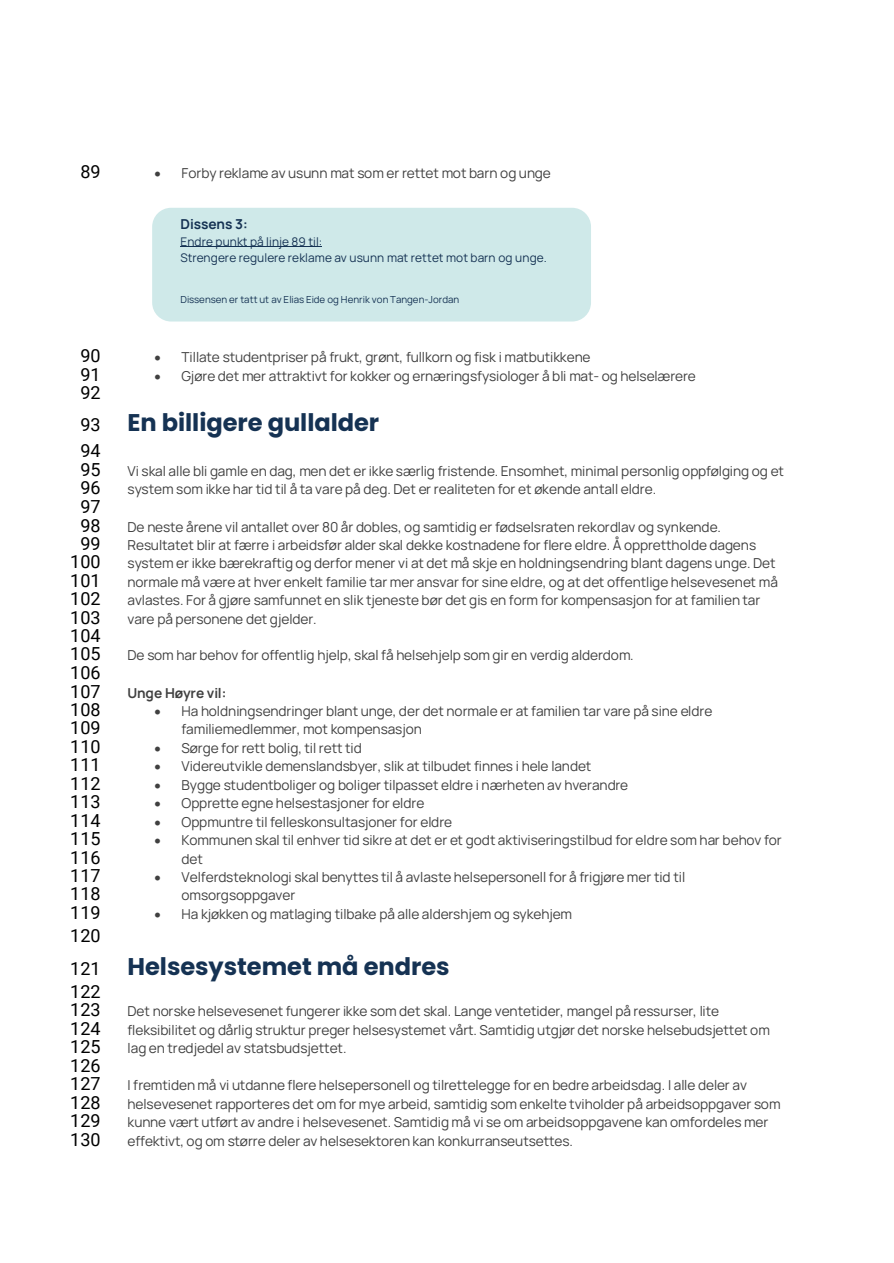
<style>
.page{position:relative;width:894px;height:1263px;background:#fff}
.page>*{position:absolute;margin:0;border:0;box-sizing:border-box;transform-origin:0 0}
.t1{font:700 24.15px "Poppins";letter-spacing:-.005em;color:#153253}
.t2{font:18px/18.3px "Roboto";color:#000}
.t3{font:13.65px "Manrope";letter-spacing:-.005em;color:#404040}
.t4{font:700 13.65px "Manrope";letter-spacing:-.01em;color:#404040}
.t5{font:700 13.65px "Manrope";letter-spacing:-.005em;color:#153253}
.t6{font:11.85px/16.5px "Manrope";letter-spacing:.01em;color:#153253}
.t7{font:9.75px "Manrope";color:#153253}
.s1{font-family:"Roboto";font-weight:400;font-size:18px;color:#000}
</style>
<div class="page">
<div style="left:152px;top:208px;width:438px;height:113px;background:#cfe9e9;border-radius:19px"></div>
<hr style="left:180px;top:246px;width:142px;height:1px;background:#153253">
<h2 class="t2" style="left:80px;top:162px;width:22px">89</h2>
<p class="t3" style="left:154px;top:163px;width:397px">• Forby reklame av usunn mat som er rettet mot barn og unge</p>
<p class="t5" style="left:180px;top:214px;width:69px">Dissens 3:</p>
<p class="t6" style="left:180px;top:233px;width:367px">Endre punkt på linje 89 til:<br>Strengere regulere reklame av usunn mat rettet mot barn og unge.</p>
<p class="t7" style="left:180px;top:292px;width:280px">Dissensen er tatt ut av Elias Eide og Henrik von Tangen-Jordan</p>
<h2 class="t2" style="left:80px;top:346px;width:22px">90</h2>
<p class="t3" style="left:154px;top:348px;width:437px">• Tillate studentpriser på frukt, grønt, fullkorn og fisk i matbutikkene</p>
<h2 class="t2" style="left:80px;top:364px;width:22px">91</h2>
<p class="t3" style="left:154px;top:366px;width:542px">• Gjøre det mer attraktivt for kokker og ernæringsfysiologer å bli mat- og helselærere</p>
<h2 class="t2" style="left:80px;top:383px;width:22px">92</h2>
<h1 class="t1" style="left:80px;top:406px;width:300px"><span class="s1">93</span> En billigere gullalder</h1>
<h2 class="t2" style="left:80px;top:440px;width:22px;line-height:19.5px">94<br>95</h2>
<p class="t3" style="left:127px;top:461px;width:657px">Vi skal alle bli gamle en dag, men det er ikke særlig fristende. Ensomhet, minimal personlig oppfølging og et</p>
<h2 class="t2" style="left:80px;top:478px;width:22px">96</h2>
<p class="t3" style="left:127px;top:480px;width:530px">system som ikke har tid til å ta vare på deg. Det er realiteten for et økende antall eldre.</p>
<h2 class="t2" style="left:80px;top:497px;width:22px">97<br>98</h2>
<p class="t3" style="left:127px;top:517px;width:594px">De neste årene vil antallet over 80 år dobles, og samtidig er fødselsraten rekordlav og synkende.</p>
<h2 class="t2" style="left:80px;top:534px;width:22px">99</h2>
<p class="t3" style="left:127px;top:535px;width:630px">Resultatet blir at færre i arbeidsfør alder skal dekke kostnadene for flere eldre. Å opprettholde dagens</p>
<h2 class="t2" style="left:70px;top:552px;width:32px">100</h2>
<p class="t3" style="left:127px;top:554px;width:649px">system er ikke bærekraftig og derfor mener vi at det må skje en holdningsendring blant dagens unge. Det</p>
<h2 class="t2" style="left:70px;top:571px;width:32px">101</h2>
<p class="t3" style="left:127px;top:572px;width:651px">normale må være at hver enkelt familie tar mer ansvar for sine eldre, og at det offentlige helsevesenet må</p>
<h2 class="t2" style="left:70px;top:589px;width:32px">102</h2>
<p class="t3" style="left:127px;top:591px;width:634px">avlastes. For å gjøre samfunnet en slik tjeneste bør det gis en form for kompensasjon for at familien tar</p>
<h2 class="t2" style="left:70px;top:607px;width:32px">103</h2>
<p class="t3" style="left:127px;top:609px;width:190px">vare på personene det gjelder.</p>
<h2 class="t2" style="left:70px;top:626px;width:32px">104<br>105</h2>
<p class="t3" style="left:127px;top:646px;width:507px">De som har behov for offentlig hjelp, skal få helsehjelp som gir en verdig alderdom.</p>
<h2 class="t2" style="left:70px;top:663px;width:32px">106<br>107</h2>
<p class="t4" style="left:127px;top:683px;width:101px">Unge Høyre vil:</p>
<h2 class="t2" style="left:70px;top:700px;width:32px">108</h2>
<p class="t3" style="left:154px;top:701px;width:559px">• Ha holdningsendringer blant unge, der det normale er at familien tar vare på sine eldre</p>
<h2 class="t2" style="left:70px;top:718px;width:32px">109</h2>
<p class="t3" style="left:181px;top:719px;width:242px">familiemedlemmer, mot kompensasjon</p>
<h2 class="t2" style="left:70px;top:737px;width:32px">110</h2>
<p class="t3" style="left:154px;top:738px;width:209px">• Sørge for rett bolig, til rett tid</p>
<h2 class="t2" style="left:70px;top:755px;width:32px">111</h2>
<p class="t3" style="left:154px;top:757px;width:438px">• Videreutvikle demenslandsbyer, slik at tilbudet finnes i hele landet</p>
<h2 class="t2" style="left:70px;top:773px;width:32px">112</h2>
<p class="t3" style="left:154px;top:775px;width:475px">• Bygge studentboliger og boliger tilpasset eldre i nærheten av hverandre</p>
<h2 class="t2" style="left:70px;top:792px;width:32px">113</h2>
<p class="t3" style="left:154px;top:793px;width:271px">• Opprette egne helsestasjoner for eldre</p>
<h2 class="t2" style="left:70px;top:810px;width:32px">114</h2>
<p class="t3" style="left:154px;top:812px;width:299px">• Oppmuntre til felleskonsultasjoner for eldre</p>
<h2 class="t2" style="left:70px;top:829px;width:32px">115</h2>
<p class="t3" style="left:154px;top:830px;width:628px">• Kommunen skal til enhver tid sikre at det er et godt aktiviseringstilbud for eldre som har behov for</p>
<h2 class="t2" style="left:70px;top:847px;width:32px">116</h2>
<p class="t3" style="left:181px;top:849px;width:23px">det</p>
<h2 class="t2" style="left:70px;top:865px;width:32px">117</h2>
<p class="t3" style="left:154px;top:867px;width:532px">• Velferdsteknologi skal benyttes til å avlaste helsepersonell for å frigjøre mer tid til</p>
<h2 class="t2" style="left:70px;top:884px;width:32px">118</h2>
<p class="t3" style="left:181px;top:885px;width:115px">omsorgsoppgaver</p>
<h2 class="t2" style="left:70px;top:903px;width:32px">119</h2>
<p class="t3" style="left:154px;top:904px;width:419px">• Ha kjøkken og matlaging tilbake på alle aldershjem og sykehjem</p>
<h2 class="t2" style="left:70px;top:926px;width:32px">120</h2>
<h1 class="t1" style="left:70px;top:950px;width:380px"><span class="s1">121</span> Helsesystemet må endres</h1>
<h2 class="t2" style="left:70px;top:981px;width:32px">122<br>123</h2>
<p class="t3" style="left:127px;top:1001px;width:593px">Det norske helsevesenet fungerer ikke som det skal. Lange ventetider, mangel på ressurser, lite</p>
<h2 class="t2" style="left:70px;top:1018px;width:32px">124</h2>
<p class="t3" style="left:127px;top:1020px;width:643px">fleksibilitet og dårlig struktur preger helsesystemet vårt. Samtidig utgjør det norske helsebudsjettet om</p>
<h2 class="t2" style="left:70px;top:1037px;width:32px">125</h2>
<p class="t3" style="left:127px;top:1038px;width:220px">lag en tredjedel av statsbudsjettet.</p>
<h2 class="t2" style="left:70px;top:1055px;width:32px">126<br>127</h2>
<p class="t3" style="left:127px;top:1075px;width:620px">I fremtiden må vi utdanne flere helsepersonell og tilrettelegge for en bedre arbeidsdag. I alle deler av</p>
<h2 class="t2" style="left:70px;top:1092px;width:32px">128</h2>
<p class="t3" style="left:127px;top:1094px;width:654px">helsevesenet rapporteres det om for mye arbeid, samtidig som enkelte tviholder på arbeidsoppgaver som</p>
<h2 class="t2" style="left:70px;top:1111px;width:32px">129</h2>
<p class="t3" style="left:127px;top:1112px;width:642px">kunne vært utført av andre i helsevesenet. Samtidig må vi se om arbeidsoppgavene kan omfordeles mer</p>
<h2 class="t2" style="left:70px;top:1129px;width:32px">130</h2>
<p class="t3" style="left:127px;top:1131px;width:447px">effektivt, og om større deler av helsesektoren kan konkurranseutsettes.</p>
</div>
